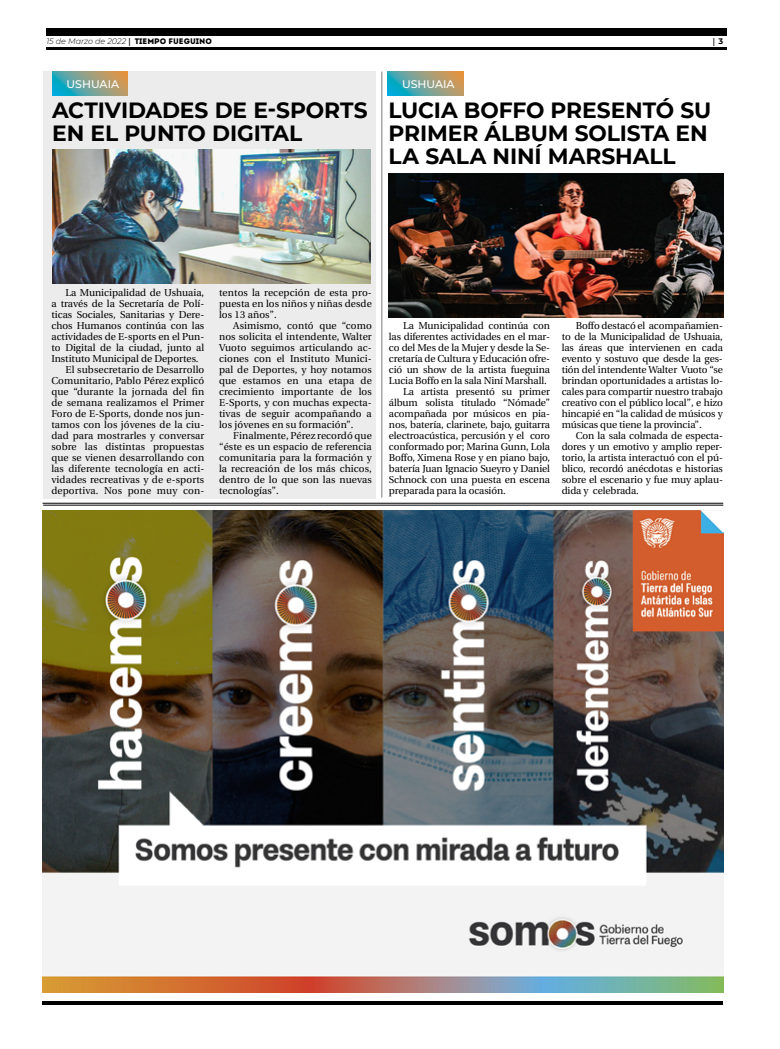
<style>
.page{position:relative;width:780px;height:1049px;background:#fff}
.page>*{position:absolute;margin:0;border:0;box-sizing:border-box;transform-origin:0 0}
.t1{font:700 22px/23px "Montserrat";letter-spacing:-.005em;color:#000}
.t2{font:500 11px "Montserrat";color:#fff}
.t3{font:10px/11px "Utopia";color:#000;text-align:justify}
.t4{font:italic 300 8px "Montserrat";color:#000}
.t5{font:700 8px "Utopia";color:#000}
.s1{font-family:"Utopia";font-weight:700;font-style:normal}
.s2{font-family:"Intro";font-weight:400;font-style:normal}
.s3{font-family:"Montserrat"}
</style>
<div class="page">
<hr style="left:46px;top:48px;width:680px;height:2px;background:#000">
<div style="left:46px;top:28px;width:680px;height:7px;background:#000"></div>
<hr style="left:43px;top:1001px;width:680px;height:4px;background:#000">
<img style="left:43px;top:510px;width:680px;height:482px">
<hr style="left:43px;top:503px;width:680px;height:1px;background:#000">
<hr style="left:43px;top:505px;width:680px;height:1px;background:#000">
<div style="left:43px;top:72px;width:333px;height:427px;background:#ececed"></div>
<svg style="left:52px;top:72px;width:76px;height:24px;background:#79a190"></svg>
<svg style="left:388px;top:72px;width:75px;height:24px;background:#79a190"></svg>
<hr style="left:381px;top:72px;width:1px;height:425px;background:#000">
<img style="left:52px;top:150px;width:318px;height:133px">
<img style="left:389px;top:174px;width:334px;height:143px">
<p class="t4" style="left:46px;top:36px;width:167px">15 de Marzo de 2022 <span class="s1">|</span> <span class="s2">TIEMPO FUEGUINO</span></p>
<p class="t5" style="left:712px;top:37px;width:12px">| <span class="s3">3</span></p>
<p class="t2" style="left:67px;top:76px;width:54px">USHUAIA</p>
<p class="t2" style="left:402px;top:76px;width:54px">USHUAIA</p>
<h1 class="t1" style="left:52px;top:97px;width:317px">ACTIVIDADES DE E-SPORTS<br>EN EL PUNTO DIGITAL</h1>
<h1 class="t1" style="left:388px;top:97px;width:324px">LUCIA BOFFO PRESENTÓ SU<br>PRIMER ÁLBUM SOLISTA EN<br>LA SALA NINÍ MARSHALL</h1>
<p class="t3" style="left:66px;top:287px;width:140px">La Municipalidad de Ushuaia,</p>
<p class="t3" style="left:51px;top:298px;width:154px">a través de la Secretaría de Polí-</p>
<p class="t3" style="left:51px;top:309px;width:154px">ticas Sociales, Sanitarias y Dere-</p>
<p class="t3" style="left:51px;top:320px;width:154px">chos Humanos continúa con las</p>
<p class="t3" style="left:51px;top:331px;width:154px">actividades de E-sports en el Pun-</p>
<p class="t3" style="left:51px;top:342px;width:154px">to Digital de la ciudad, junto al</p>
<p class="t3" style="left:51px;top:353px;width:148px">Instituto Municipal de Deportes.</p>
<p class="t3" style="left:66px;top:364px;width:140px">El subsecretario de Desarrollo</p>
<p class="t3" style="left:51px;top:375px;width:154px">Comunitario, Pablo Pérez explicó</p>
<p class="t3" style="left:51px;top:386px;width:154px">que “durante la jornada del fin</p>
<p class="t3" style="left:51px;top:397px;width:154px">de semana realizamos el Primer</p>
<p class="t3" style="left:51px;top:408px;width:154px">Foro de E-Sports, donde nos jun-</p>
<p class="t3" style="left:51px;top:419px;width:154px">tamos con los jóvenes de la ciu-</p>
<p class="t3" style="left:51px;top:430px;width:154px">dad para mostrarles y conversar</p>
<p class="t3" style="left:51px;top:441px;width:154px">sobre las distintas propuestas</p>
<p class="t3" style="left:51px;top:452px;width:154px">que se vienen desarrollando con</p>
<p class="t3" style="left:51px;top:463px;width:154px">las diferente tecnología en acti-</p>
<p class="t3" style="left:51px;top:474px;width:154px">vidades recreativas y de e-sports</p>
<p class="t3" style="left:51px;top:485px;width:154px">deportiva. Nos pone muy con-</p>
<p class="t3" style="left:219px;top:287px;width:154px">tentos la recepción de esta pro&shy;puesta en los niños y niñas desde los 13 años”.</p>
<p class="t3" style="left:219px;top:320px;width:154px;text-indent:14px">Asimismo, contó que “como nos solicita el intendente, Walter Vuoto seguimos articulando ac&shy;ciones con el Instituto Munici&shy;pal de Deportes, y hoy notamos que estamos en una etapa de crecimiento importante de los E-Sports, y con muchas expecta&shy;tivas de seguir acompañando a los jóvenes en su formación”.</p>
<p class="t3" style="left:219px;top:430px;width:154px;text-indent:14px">Finalmente, Pérez recordó que “éste es un espacio de referencia comunitaria para la formación y la recreación de los más chicos, dentro de lo que son las nuevas tecnologías”.</p>
<p class="t3" style="left:403px;top:320px;width:148px">La Municipalidad continúa con</p>
<p class="t3" style="left:389px;top:331px;width:162px">las diferentes actividades en el mar-</p>
<p class="t3" style="left:389px;top:342px;width:163px">co del Mes de la Mujer y desde la Se-</p>
<p class="t3" style="left:389px;top:353px;width:162px">cretaría de Cultura y Educación ofre-</p>
<p class="t3" style="left:389px;top:364px;width:162px">ció un show de la artista fueguina</p>
<p class="t3" style="left:389px;top:375px;width:159px">Lucia Boffo en la sala Niní Marshall.</p>
<p class="t3" style="left:403px;top:386px;width:148px">La artista presentó su primer</p>
<p class="t3" style="left:389px;top:397px;width:162px">álbum solista titulado “Nómade”</p>
<p class="t3" style="left:389px;top:408px;width:162px">acompañada por músicos en pia-</p>
<p class="t3" style="left:389px;top:419px;width:162px">nos, batería, clarinete, bajo, guitarra</p>
<p class="t3" style="left:389px;top:430px;width:163px">electroacústica, percusión y el coro</p>
<p class="t3" style="left:389px;top:441px;width:162px">conformado por; Marina Gunn, Lola</p>
<p class="t3" style="left:389px;top:452px;width:162px">Boffo, Ximena Rose y en piano bajo,</p>
<p class="t3" style="left:389px;top:463px;width:162px">batería Juan Ignacio Sueyro y Daniel</p>
<p class="t3" style="left:389px;top:474px;width:162px">Schnock con una puesta en escena</p>
<p class="t3" style="left:389px;top:485px;width:118px">preparada para la ocasión.</p>
<p class="t3" style="left:561px;top:320px;width:163px;text-indent:14px">Boffo destacó el acompañamien&shy;to de la Municipalidad de Ushuaia, las áreas que intervienen en cada evento y sostuvo que desde la ges&shy;tión del intendente Walter Vuoto “se brindan oportunidades a artistas lo&shy;cales para compartir nuestro trabajo creativo con el público local”, e hizo hincapié en “la calidad de músicos y músicas que tiene la provincia”.</p>
<p class="t3" style="left:561px;top:430px;width:163px;text-indent:14px">Con la sala colmada de especta&shy;dores y un emotivo y amplio reper&shy;torio, la artista interactuó con el pú&shy;blico, recordó anécdotas e historias sobre el escenario y fue muy aplau&shy;dida y celebrada.</p>
</div>
